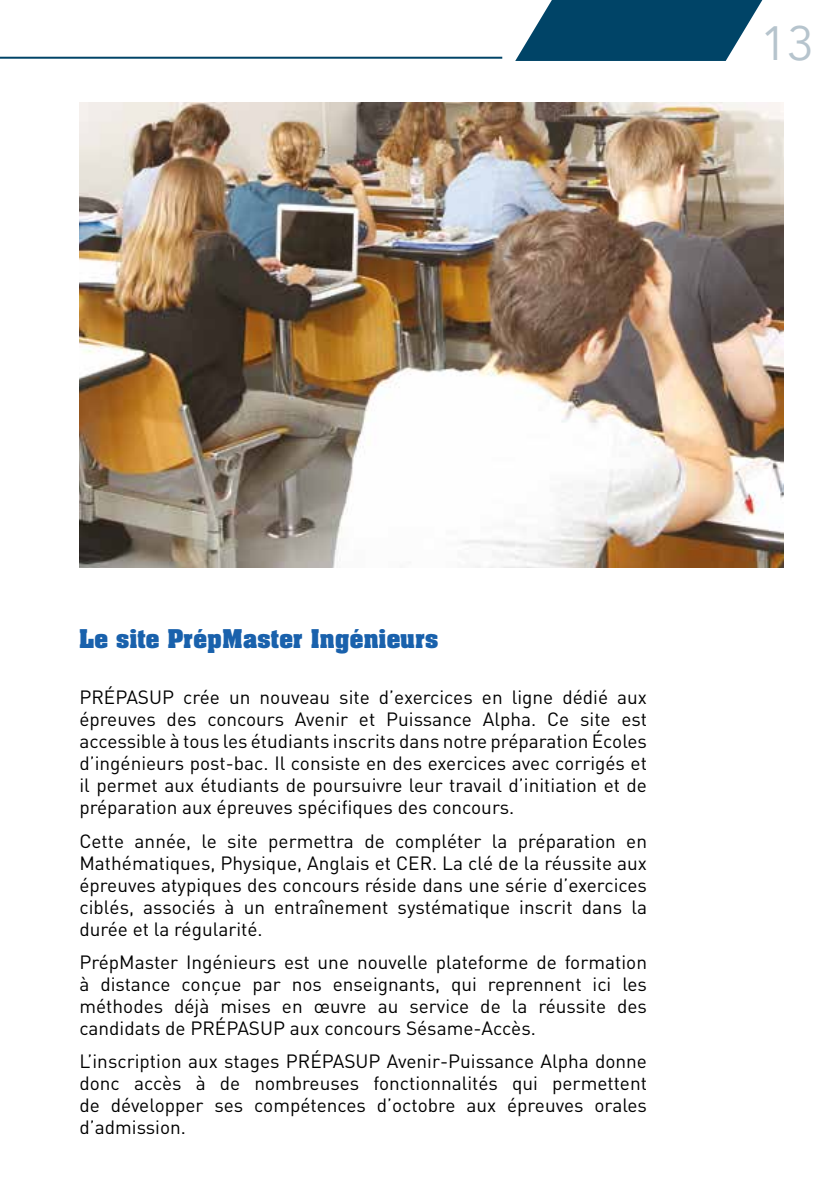
<style>
.page{position:relative;width:840px;height:1191px;background:#fff}
.page>*{position:absolute;margin:0;border:0;box-sizing:border-box;transform-origin:0 0}
.t1{font:48px "Avenir";color:#b6c4cd}
.t2{font:700 22px "Aachen";letter-spacing:.01em;color:#1961ac}
.t3{font:19px/22px "DIN";color:#000;text-align:justify}
</style>
<div class="page">
<hr style="left:0;top:57px;width:502px;height:2px;background:#004467">
<svg style="left:515px;top:0;width:248px;height:61px;background:#26607e"></svg>
<img style="left:79px;top:102px;width:703px;height:465px">
<h1 class="t1" style="left:760px;top:15px;width:55px">13</h1>
<p class="t2" style="left:79px;top:623px;width:360px">Le site PrépMaster Ingénieurs</p>
<p class="t3" style="left:79px;top:686px;width:568px">PRÉPASUP crée un nouveau site d’exercices en ligne dédié aux épreuves des concours Avenir et Puissance Alpha. Ce site est accessible à tous les étudiants inscrits dans notre préparation Écoles d’ingénieurs post-bac. Il consiste en des exercices avec corrigés et il permet aux étudiants de poursuivre leur travail d’initiation et de préparation aux épreuves spécifiques des concours.</p>
<p class="t3" style="left:79px;top:829px;width:568px">Cette année, le site permettra de compléter la préparation en Mathématiques, Physique, Anglais et CER. La clé de la réussite aux épreuves atypiques des concours réside dans une série d’exercices ciblés, associés à un entraînement systématique inscrit dans la durée et la régularité.</p>
<p class="t3" style="left:79px;top:950px;width:568px">PrépMaster Ingénieurs est une nouvelle plateforme de formation à distance conçue par nos enseignants, qui reprennent ici les méthodes déjà mises en œuvre au service de la réussite des candidats de PRÉPASUP aux concours Sésame-Accès.</p>
<p class="t3" style="left:79px;top:1050px;width:568px">L’inscription aux stages PRÉPASUP Avenir-Puissance Alpha donne donc accès à de nombreuses fonctionnalités qui permettent de développer ses compétences d’octobre aux épreuves orales d’admission.</p>
</div>
